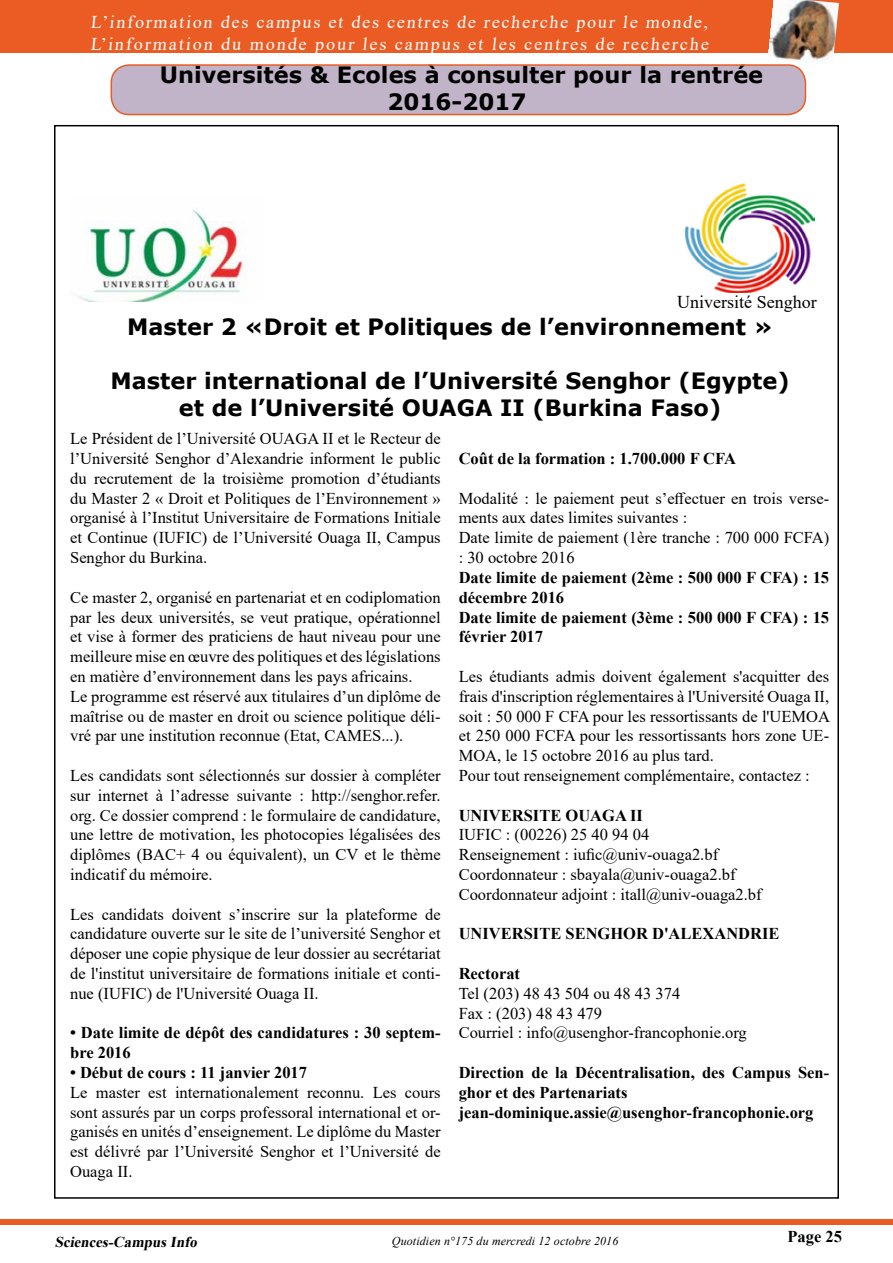
<style>
.page{position:relative;width:893px;height:1263px;background:#fff}
.page>*{position:absolute;margin:0;border:0;box-sizing:border-box;transform-origin:0 0}
.t1{font:700 22.5px/27px "Verdana";color:#000;text-align:center}
.t2{font:18px/21.6px "Times New Roman";letter-spacing:.105em;color:#fff}
.t3{font:18px "Times New Roman";color:#000}
.t4{font:16.5px/19.8px "Times New Roman";color:#000}
.t5{font:700 16.5px/19.8px "Times New Roman";color:#000}
.t6{font:italic 700 15px "Times New Roman";color:#000}
.t7{font:italic 12px "Times New Roman";letter-spacing:.01em;color:#000}
</style>
<div class="page">
<div style="left:0;top:1219px;width:893px;height:6px;background:#ea5c24"></div>
<div style="left:0;top:0;width:893px;height:52px;background:#ea5c24"></div>
<img style="left:767px;top:0;width:72px;height:65px">
<img style="left:75px;top:208px;width:171px;height:94px">
<div style="left:111px;top:65px;width:694px;height:50px;background:#c2b4c8;border-radius:18px"></div>
<div style="left:111px;top:64px;width:695px;height:51px;border:2px solid #ea5c24;border-radius:18px"></div>
<img style="left:685px;top:183px;width:129px;height:109px">
<p class="t2" style="left:90px;top:11px;width:622px">L’information des campus et des centres de recherche pour le monde,<br>L’information du monde pour les campus et les centres de recherche</p>
<h1 class="t1" style="left:160px;top:61px;width:605px">Universités &amp; Ecoles à consulter pour la rentrée<br>2016-2017</h1>
<p class="t3" style="left:677px;top:289px;width:141px">Université Senghor</p>
<h1 class="t1" style="left:127px;top:313px;width:647px">Master 2 «Droit et Politiques de l’environnement »</h1>
<h1 class="t1" style="left:110px;top:367px;width:681px">Master international de l’Université Senghor (Egypte) et de l’Université OUAGA II (Burkina Faso)</h1>
<p class="t4" style="left:70px;top:428px;width:372px;text-align:justify">Le Président de l’Université OUAGA II et le Recteur de l’Université Senghor d’Alexandrie informent le public du recrutement de la troisième promotion d’étudiants du Master 2 « Droit et Politiques de l’Environnement » organisé à l’Institut Universitaire de Formations Initiale et Continue (IUFIC) de l’Université Ouaga II, Campus Senghor du Burkina.</p>
<p class="t4" style="left:70px;top:587px;width:372px">Ce master 2, organisé en partenariat et en codiplomation par les deux universités, se veut pratique, opérationnel et vise à former des praticiens de haut niveau pour une meilleure mise en œuvre des politiques et des législations en matière d’environnement dans les pays africains.<br>Le programme est réservé aux titulaires d’un diplôme de maîtrise ou de master en droit ou science politique déli&shy;vré par une institution reconnue (Etat, CAMES...).</p>
<p class="t4" style="left:70px;top:765px;width:372px;text-align:justify">Les candidats sont sélectionnés sur dossier à compléter sur internet à l’adresse suivante : http://senghor.refer. org. Ce dossier comprend : le formulaire de candidature, une lettre de motivation, les photocopies légalisées des diplômes (BAC+ 4 ou équivalent), un CV et le thème indicatif du mémoire.</p>
<p class="t4" style="left:70px;top:903px;width:372px;text-align:justify">Les candidats doivent s’inscrire sur la plateforme de candidature ouverte sur le site de l’université Senghor et déposer une copie physique de leur dossier au secrétariat de l'institut universitaire de formations initiale et conti&shy;nue (IUFIC) de l'Université Ouaga II.</p>
<p class="t5" style="left:70px;top:1022px;width:372px">• Date limite de dépôt des candidatures : 30 septem&shy;bre 2016</p>
<p class="t5" style="left:70px;top:1062px;width:238px">• Début de cours : 11 janvier 2017</p>
<p class="t4" style="left:70px;top:1082px;width:372px;text-align:justify">Le master est internationalement reconnu. Les cours sont assurés par un corps professoral international et or&shy;ganisés en unités d’enseignement. Le diplôme du Master est délivré par l’Université Senghor et l’Université de Ouaga II.</p>
<p class="t5" style="left:459px;top:448px;width:279px">Coût de la formation : 1.700.000 F CFA</p>
<p class="t4" style="left:459px;top:488px;width:372px">Modalité : le paiement peut s’effectuer en trois verse&shy;ments aux dates limites suivantes :<br>Date limite de paiement (1ère tranche : 700 000 FCFA) : 30 octobre 2016</p>
<p class="t5" style="left:459px;top:567px;width:372px">Date limite de paiement (2ème : 500 000 F CFA) : 15 décembre 2016<br>Date limite de paiement (3ème : 500 000 F CFA) : 15 février 2017</p>
<p class="t4" style="left:459px;top:666px;width:373px">Les étudiants admis doivent également s'acquitter des frais d'inscription réglementaires à l'Université Ouaga II, soit : 50 000 F CFA pour les ressortissants de l'UEMOA et 250 000 FCFA pour les ressortissants hors zone UE-MOA, le 15 octobre 2016 au plus tard.<br>Pour tout renseignement complémentaire, contactez :</p>
<p class="t5" style="left:459px;top:805px;width:186px">UNIVERSITE OUAGA II</p>
<p class="t4" style="left:459px;top:824px;width:305px">IUFIC : (00226) 25 40 94 04<br>Renseignement : iufic@univ-ouaga2.bf Coordonnateur : sbayala@univ-ouaga2.bf Coordonnateur adjoint : itall@univ-ouaga2.bf</p>
<p class="t5" style="left:459px;top:923px;width:322px">UNIVERSITE SENGHOR D'ALEXANDRIE</p>
<p class="t5" style="left:459px;top:963px;width:63px">Rectorat</p>
<p class="t4" style="left:459px;top:983px;width:290px">Tel (203) 48 43 504 ou 48 43 374<br>Fax : (203) 48 43 479<br>Courriel : info@usenghor-francophonie.org</p>
<p class="t5" style="left:459px;top:1062px;width:372px">Direction de la Décentralisation, des Campus Sen&shy;ghor et des Partenariats jean-dominique.assie@usenghor-francophonie.org</p>
<p class="t6" style="left:55px;top:1231px;width:147px">Sciences-CampusInfo</p>
<p class="t7" style="left:392px;top:1232px;width:228px">Quotidien n°175 du mercredi 12 octobre 2016</p>
<p class="t5" style="left:787px;top:1226px;width:56px">Page 25</p>
</div>
